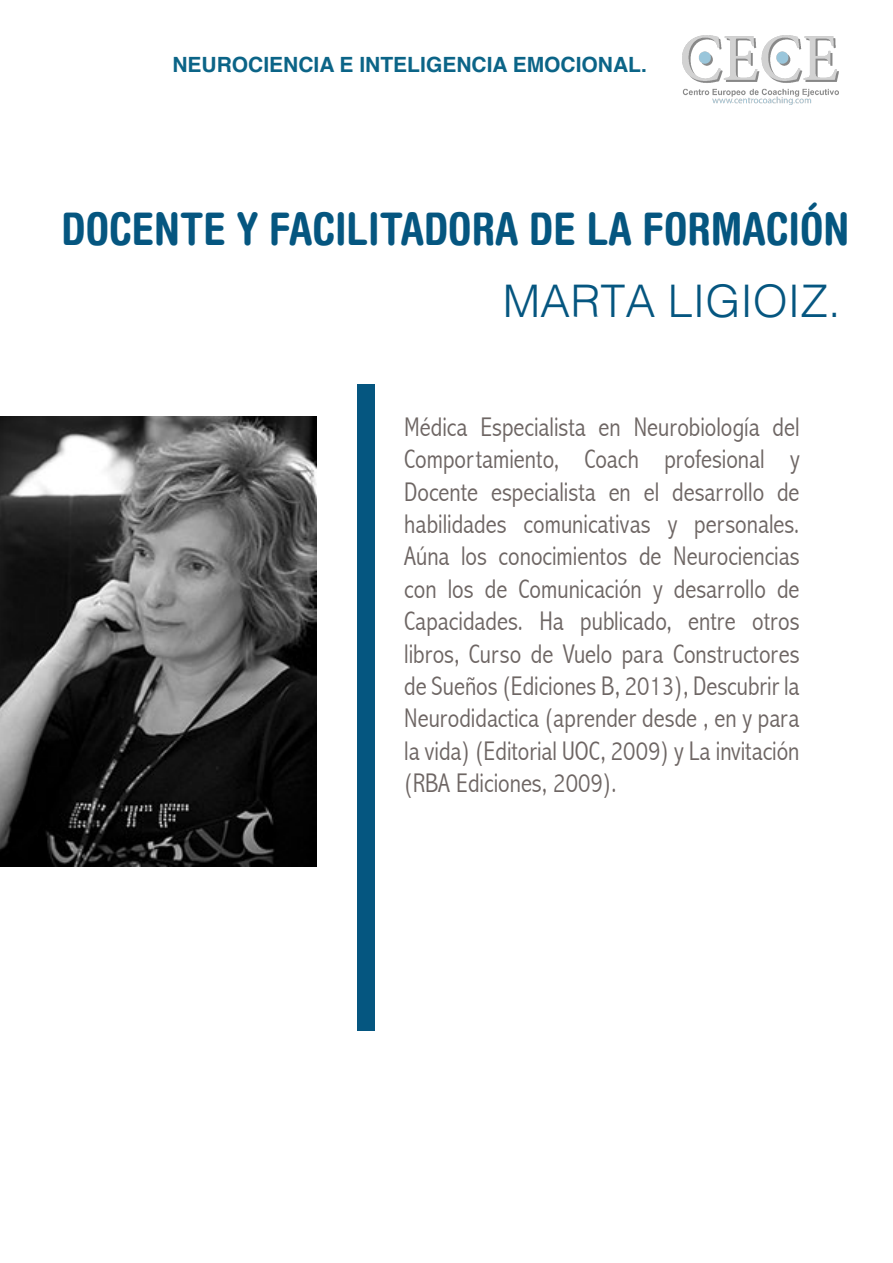
<style>
.page{position:relative;width:893px;height:1263px;background:#fff}
.page>*{position:absolute;margin:0;border:0;box-sizing:border-box;transform-origin:0 0}
.t1{font:700 condensed 45px "Helvetica Rounded LT Std";color:#055680}
.t2{font:300 45px "Helvetica";color:#055680}
.t3{font:300 condensed 27px/32.4px "Abadi";color:#6e6664;text-align:justify}
.t4{font:700 21px "Helvetica";color:#0b6487}
</style>
<div class="page">
<img style="left:683px;top:36px;width:155px;height:68px">
<div style="left:357px;top:384px;width:18px;height:646px;background:#055680"></div>
<img style="left:0;top:417px;width:316px;height:450px">
<p class="t4" style="left:172px;top:48px;width:476px">NEUROCIENCIA E INTELIGENCIA EMOCIONAL.</p>
<p class="t1" style="left:62px;top:201px;width:789px">DOCENTE Y FACILITADORA DE LA FORMACIÓN</p>
<p class="t2" style="left:503px;top:262px;width:339px">MARTA LIGIOIZ.</p>
<p class="t3" style="left:404px;top:410px;width:397px">Médica Especialista en Neurobiología del Comportamiento, Coach profesional y Docente especialista en el desarrollo de habilidades comunicativas y personales.<br>Aúna los conocimientos de Neurociencias con los de Comunicación y desarrollo de Capacidades. Ha publicado, entre otros libros, Curso de Vuelo para Constructores de Sueños (Ediciones B, 2013), Descubrir la Neurodidactica (aprender desde , en y para la vida) (Editorial UOC, 2009) y La invitación (RBA Ediciones, 2009).</p>
</div>
